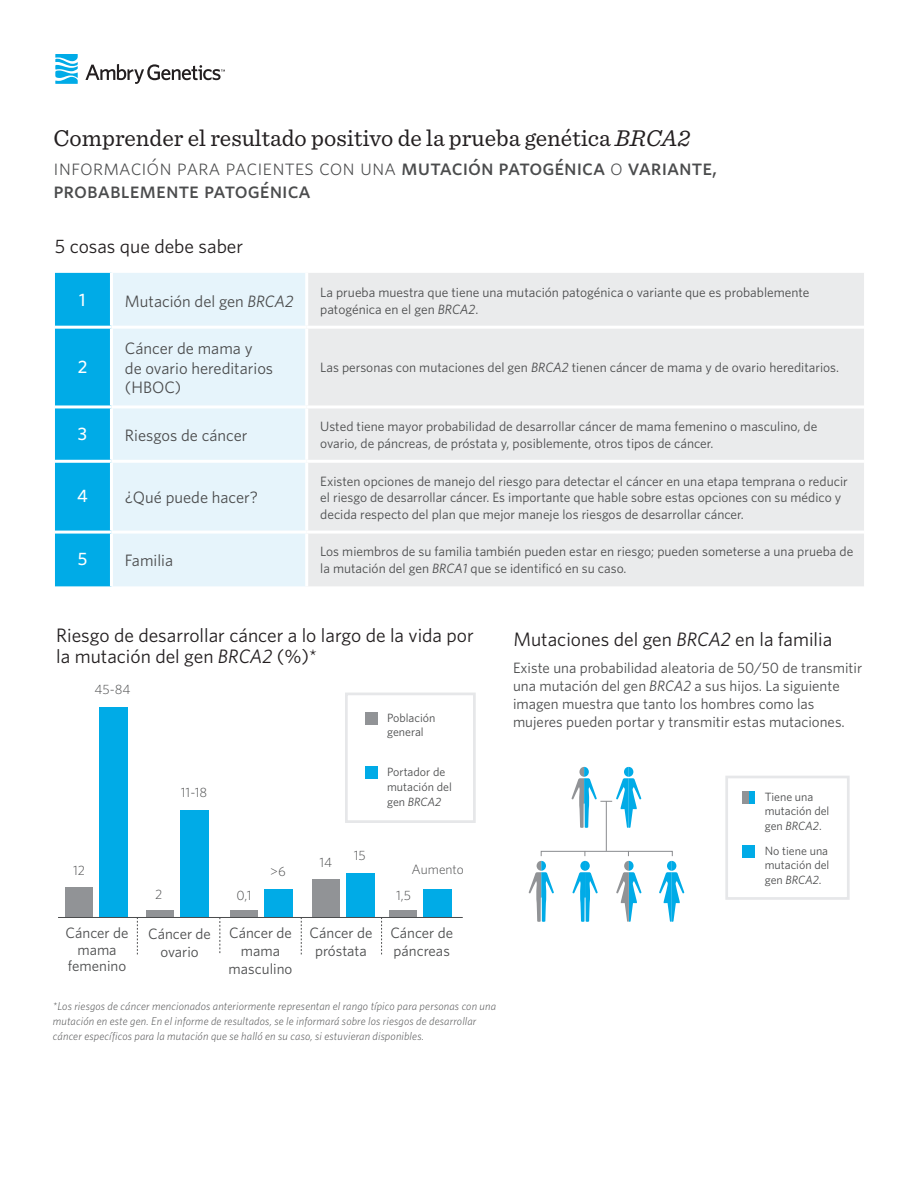
<style>
.page{position:relative;width:918px;height:1188px;background:#fff}
.page>*{position:absolute;margin:0;border:0;box-sizing:border-box;transform-origin:0 0}
.Titles{font:24px "Sentinel";color:#231f20}
.t1{font:22.5px/22.5px "Whitney Medium SC";color:#4b4c4d}
.Black_all_caps_subhe{font:19.5px/21px "Whitney";color:#231f20}
.t2{font:500 18px "Whitney";color:#fff}
.Body_Copy{font:16.5px/19.8px "Whitney";color:#4b4c4d}
.Graph_sections{font:15px/18px "Whitney";color:#4b4c4d;text-align:center}
.Body_Copy-2{font:13.5px/16.5px "Whitney";color:#4b4c4d}
.Main_table_copy{font:300 13.5px "Whitney";color:#4b4c4d}
.Main_table_copy-2{font:12px/14.4px "Whitney";color:#4b4c4d}
.notes{font:italic 300 11.25px/15px "Whitney";letter-spacing:.01em;color:#4b4c4d}
.s1{font-style:italic}
.s2{font-family:"Whitney Light SC"}
</style>
<div class="page">
<div style="left:725px;top:776px;width:125px;height:124px;border:3px solid #e6e7e9"></div>
<svg style="left:55px;top:54px;width:23px;height:30px"></svg>
<svg style="left:85px;top:64px;width:140px;height:20px"></svg>
<div style="left:345px;top:693px;width:131px;height:130px;border:3px solid #e6e7e9"></div>
<div style="left:743px;top:791px;width:12px;height:13px;background:#00abe7"></div>
<div style="left:743px;top:845px;width:12px;height:13px;background:#00abe7"></div>
<div style="left:365px;top:766px;width:12px;height:13px;background:#00abe7"></div>
<hr style="left:606px;top:801px;width:1px;height:50px;background:#898b8e">
<svg style="left:571px;top:767px;width:71px;height:61px"></svg>
<svg style="left:528px;top:851px;width:157px;height:71px"></svg>
<div style="left:743px;top:791px;width:6px;height:13px;background:#919396"></div>
<div style="left:365px;top:712px;width:12px;height:13px;background:#919396"></div>
<div style="left:55px;top:273px;width:55px;height:313px;background:#00abe7"></div>
<div style="left:113px;top:273px;width:192px;height:313px;background:#e6f4fb"></div>
<div style="left:308px;top:273px;width:556px;height:313px;background:#eaebec"></div>
<hr style="left:55px;top:326px;width:56px;height:3px;background:#fff">
<hr style="left:111px;top:326px;width:196px;height:3px;background:#fff">
<hr style="left:307px;top:326px;width:557px;height:3px;background:#fff">
<hr style="left:55px;top:405px;width:56px;height:3px;background:#fff">
<hr style="left:111px;top:405px;width:196px;height:3px;background:#fff">
<hr style="left:307px;top:405px;width:557px;height:3px;background:#fff">
<hr style="left:55px;top:460px;width:56px;height:3px;background:#fff">
<hr style="left:111px;top:460px;width:196px;height:3px;background:#fff">
<hr style="left:307px;top:460px;width:557px;height:3px;background:#fff">
<hr style="left:55px;top:531px;width:56px;height:3px;background:#fff">
<hr style="left:111px;top:531px;width:196px;height:3px;background:#fff">
<hr style="left:307px;top:531px;width:557px;height:3px;background:#fff">
<div style="left:65px;top:888px;width:28px;height:29px;background:#919396"></div>
<div style="left:146px;top:911px;width:28px;height:6px;background:#919396"></div>
<div style="left:230px;top:911px;width:28px;height:6px;background:#919396"></div>
<div style="left:389px;top:911px;width:28px;height:6px;background:#919396"></div>
<div style="left:312px;top:880px;width:28px;height:37px;background:#919396"></div>
<div style="left:99px;top:707px;width:29px;height:210px;background:#00abe7"></div>
<div style="left:264px;top:889px;width:29px;height:28px;background:#00abe7"></div>
<div style="left:423px;top:889px;width:29px;height:28px;background:#00abe7"></div>
<div style="left:346px;top:874px;width:29px;height:43px;background:#00abe7"></div>
<div style="left:180px;top:810px;width:29px;height:107px;background:#00abe7"></div>
<hr style="left:58px;top:917px;width:405px;height:1px;background:#4b4c4d">
<svg style="left:137px;top:918px;width:1px;height:36px"></svg>
<svg style="left:381px;top:918px;width:1px;height:36px"></svg>
<svg style="left:301px;top:918px;width:1px;height:36px"></svg>
<svg style="left:220px;top:918px;width:1px;height:35px"></svg>
<p class="Titles" style="left:54px;top:120px;width:638px">Comprender el resultado positivo de la prueba genética <span class="s1">BRCA2</span></p>
<p class="t1" style="left:54px;top:156px;width:665px"><span class="s2">información para pacientes con una</span> mutación patogénica <span class="s2">o</span> variante, probablemente patogénica</p>
<p class="Black_all_caps_subhe" style="left:55px;top:235px;width:190px">5 cosas que debe saber</p>
<p class="t2" style="left:79px;top:288px;width:8px">1</p>
<p class="Body_Copy" style="left:125px;top:291px;width:170px">Mutación del gen <span class="s1">BRCA2</span></p>
<p class="Body_Copy-2" style="left:320px;top:284px;width:491px">La prueba muestra que tiene una mutación patogénica o variante que es probablemente patogénica en el gen <span class="s1">BRCA2</span>.</p>
<p class="t2" style="left:78px;top:355px;width:11px">2</p>
<p class="Body_Copy" style="left:125px;top:338px;width:150px">Cáncer de mama y de ovario hereditarios (HBOC)</p>
<p class="Body_Copy-2" style="left:320px;top:359px;width:520px">Las personas con mutaciones del gen <span class="s1">BRCA2</span> tienen cáncer de mama y de ovario hereditarios.</p>
<p class="t2" style="left:78px;top:422px;width:11px">3</p>
<p class="Body_Copy" style="left:125px;top:425px;width:124px">Riesgos de cáncer</p>
<p class="Body_Copy-2" style="left:320px;top:418px;width:499px">Usted tiene mayor probabilidad de desarrollar cáncer de mama femenino o masculino, de ovario, de páncreas, de próstata y, posiblemente, otros tipos de cáncer.</p>
<p class="t2" style="left:77px;top:484px;width:12px">4</p>
<p class="Body_Copy" style="left:125px;top:487px;width:135px">¿Qué puede hacer?</p>
<p class="Body_Copy-2" style="left:320px;top:472px;width:529px">Existen opciones de manejo del riesgo para detectar el cáncer en una etapa temprana o reducir el riesgo de desarrollar cáncer. Es importante que hable sobre estas opciones con su médico y decida respecto del plan que mejor maneje los riesgos de desarrollar cáncer.</p>
<p class="t2" style="left:78px;top:547px;width:11px">5</p>
<p class="Body_Copy" style="left:125px;top:550px;width:50px">Familia</p>
<p class="Body_Copy-2" style="left:320px;top:543px;width:535px">Los miembros de su familia también pueden estar en riesgo; pueden someterse a una prueba de la mutación del gen <span class="s1">BRCA1</span> que se identificó en su caso.</p>
<p class="Black_all_caps_subhe" style="left:56px;top:625px;width:419px">Riesgo de desarrollar cáncer a lo largo de la vida por la mutación del gen <span class="s1">BRCA2</span> (%)*</p>
<p class="Main_table_copy" style="left:95px;top:681px;width:38px">45-84</p>
<p class="Main_table_copy" style="left:73px;top:861px;width:14px">12</p>
<p class="Main_table_copy" style="left:181px;top:783px;width:28px">11-18</p>
<p class="Main_table_copy" style="left:155px;top:885px;width:9px">2</p>
<p class="Main_table_copy-2" style="left:387px;top:710px;width:50px">Población general</p>
<p class="Main_table_copy-2" style="left:387px;top:764px;width:66px;line-height:15px">Portador de mutación del gen <span class="s1">BRCA2</span></p>
<p class="Main_table_copy" style="left:354px;top:847px;width:14px">15</p>
<p class="Main_table_copy" style="left:319px;top:853px;width:14px">14</p>
<p class="Main_table_copy" style="left:270px;top:862px;width:17px">&gt;6</p>
<p class="Main_table_copy" style="left:412px;top:861px;width:54px">Aumento</p>
<p class="Main_table_copy" style="left:236px;top:886px;width:17px">0,1</p>
<p class="Main_table_copy" style="left:396px;top:886px;width:16px">1,5</p>
<p class="Graph_sections" style="left:66px;top:924px;width:64px;line-height:16.5px">Cáncer de mama femenino</p>
<p class="Graph_sections" style="left:148px;top:924px;width:64px">Cáncer de ovario</p>
<p class="Graph_sections" style="left:229px;top:924px;width:65px">Cáncer de mama masculino</p>
<p class="Graph_sections" style="left:390px;top:924px;width:64px;text-align:left">Cáncer de páncreas</p>
<p class="Graph_sections" style="left:310px;top:924px;width:64px">Cáncer de próstata</p>
<p class="notes" style="left:53px;top:998px;width:445px">*Los riesgos de cáncer mencionados anteriormente representan el rango típico para personas con una mutación en este gen. En el informe de resultados, se le informará sobre los riesgos de desarrollar cáncer específicos para la mutación que se halló en su caso, si estuvieran disponibles.</p>
<p class="Black_all_caps_subhe" style="left:513px;top:628px;width:320px">Mutaciones del gen <span class="s1">BRCA2</span> en la familia</p>
<p class="Graph_sections" style="left:513px;top:658px;width:351px;text-align:left">Existe una probabilidad aleatoria de 50/50 de transmitir una mutación del gen <span class="s1">BRCA2</span> a sus hijos. La siguiente imagen muestra que tanto los hombres como las mujeres pueden portar y transmitir estas mutaciones.</p>
<p class="Main_table_copy-2" style="left:765px;top:789px;width:66px">Tiene una mutación del gen <span class="s1">BRCA2</span>.</p>
<p class="Main_table_copy-2" style="left:765px;top:843px;width:66px;text-align:justify">No tiene una mutación del gen <span class="s1">BRCA2</span>.</p>
</div>
